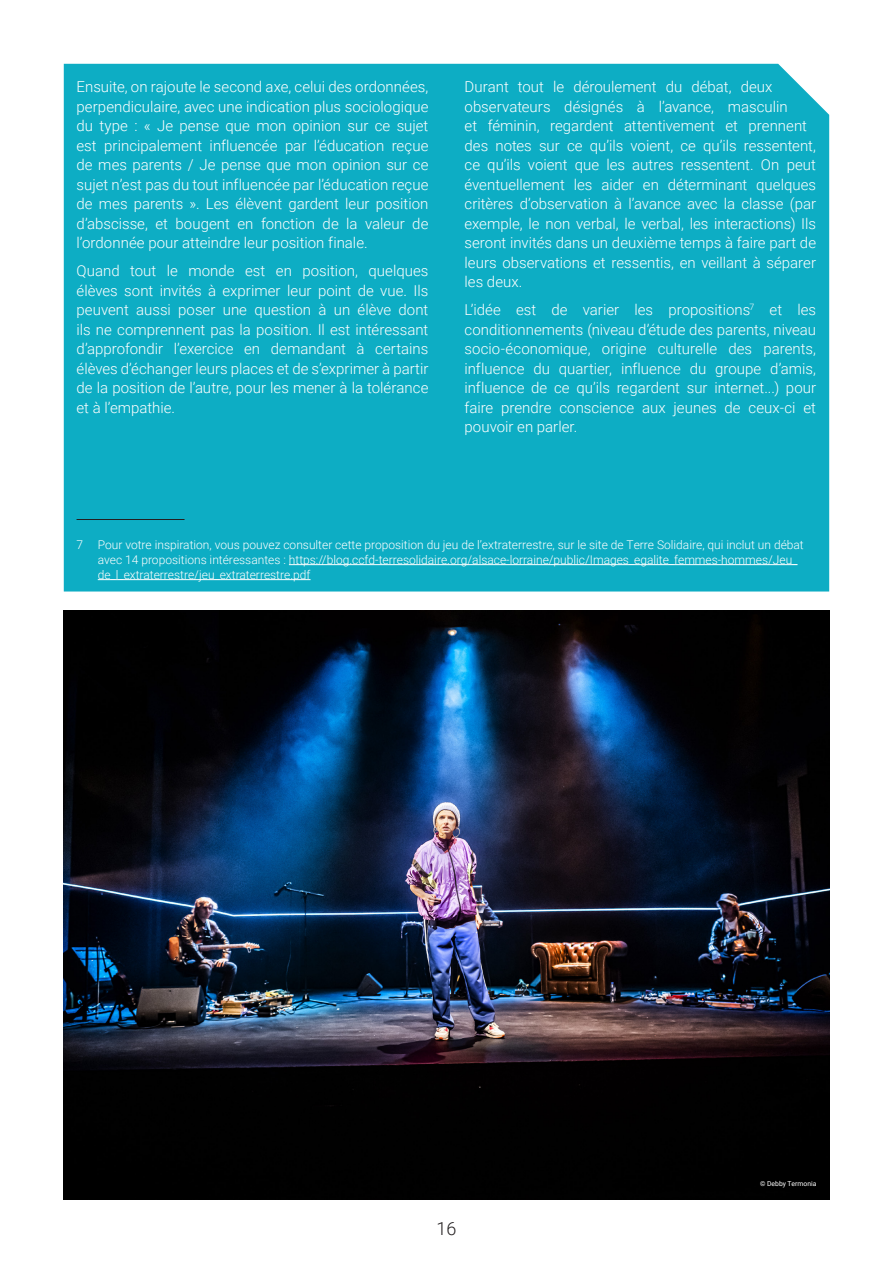
<style>
.page{position:relative;width:893px;height:1263px;background:#fff}
.page>*{position:absolute;margin:0;border:0;box-sizing:border-box;transform-origin:0 0}
.t1{font:300 18px "Roboto";color:#231f20}
.Propositions_body{font:300 15px/19.5px "Roboto";color:#fff;text-align:justify}
.Footnote_white{font:300 12px/15px "Roboto";color:#fff}
.t2{font:6.75px "Roboto";color:#fff}
</style>
<div class="page">
<div style="left:64px;top:64px;width:765px;height:527px;background:#0dadc4"></div>
<hr style="left:77px;top:519px;width:108px;height:1px;background:#231f20">
<hr style="left:289px;top:564px;width:508px;height:1px;background:#fff">
<hr style="left:98px;top:579px;width:213px;height:1px;background:#fff">
<img style="left:64px;top:611px;width:765px;height:588px">
<p class="Propositions_body" style="left:77px;top:77px;width:353px">Ensuite, on rajoute le second axe, celui des ordonnées, perpendiculaire, avec une indication plus sociologique du type : « Je pense que mon opinion sur ce sujet est principalement influencée par l’éducation reçue de mes parents / Je pense que mon opinion sur ce sujet n’est pas du tout influencée par l’éducation reçue de mes parents ». Les élèvent gardent leur position d’abscisse, et bougent en fonction de la valeur de l’ordonnée pour atteindre leur position finale.</p>
<p class="Propositions_body" style="left:77px;top:261px;width:353px">Quand tout le monde est en position, quelques élèves sont invités à exprimer leur point de vue. Ils peuvent aussi poser une question à un élève dont ils ne comprennent pas la position. Il est intéressant d’approfondir l’exercice en demandant à certains élèves d’échanger leurs places et de s’exprimer à partir de la position de l’autre, pour les mener à la tolérance et à l’empathie.</p>
<p class="Propositions_body" style="left:465px;top:77px;width:353px;text-align:left">Durant tout le déroulement du débat, deux observateurs désignés à l’avance, masculin<br>et féminin, regardent attentivement et prennent des notes sur ce qu’ils voient, ce qu’ils ressentent, ce qu’ils voient que les autres ressentent. On peut éventuellement les aider en déterminant quelques critères d’observation à l’avance avec la classe (par exemple, le non verbal, le verbal, les interactions) Ils seront invités dans un deuxième temps à faire part de leurs observations et ressentis, en veillant à séparer les deux.</p>
<p class="Propositions_body" style="left:465px;top:300px;width:353px">L’idée est de varier les propositions<sup>7</sup> et les conditionnements (niveau d’étude des parents, niveau socio-économique, origine culturelle des parents, influence du quartier, influence du groupe d’amis, influence de ce qu’ils regardent sur internet...) pour faire prendre conscience aux jeunes de ceux-ci et pouvoir en parler.</p>
<p class="Footnote_white" style="left:98px;top:536px;width:708px;text-indent:-21px">7 Pour votre inspiration, vous pouvez consulter cette proposition du jeu de l’extraterrestre, sur le site de Terre Solidaire, qui inclut un débat avec 14 propositions intéressantes : https://blog.ccfd-terresolidaire.org/alsace-lorraine/public/Images_egalite_femmes-hommes/Jeu_ de_l_extraterrestre/jeu_extraterrestre.pdf</p>
<p class="t1" style="left:436px;top:1216px;width:21px">16</p>
<p class="t2" style="left:760px;top:1179px;width:58px">© Debby Termonia</p>
</div>
